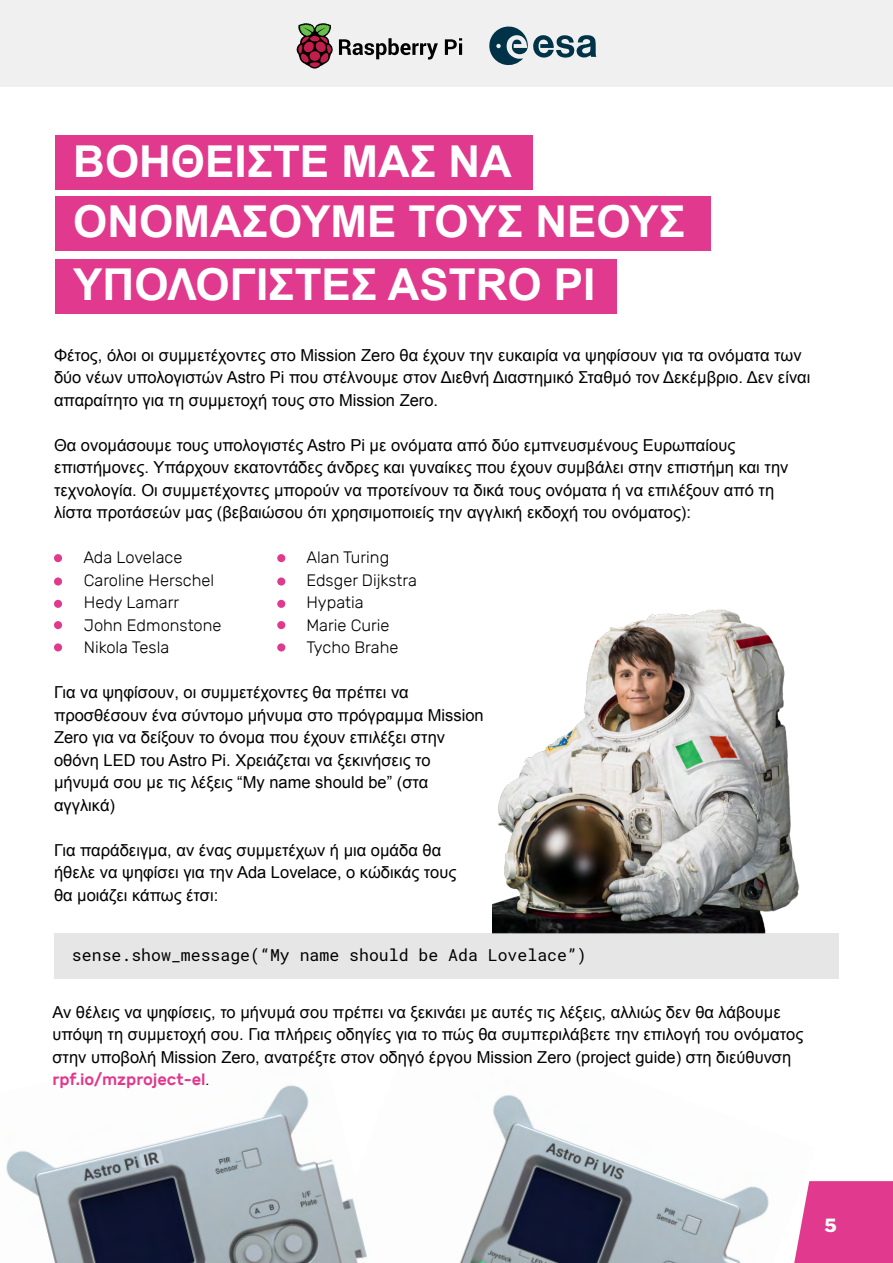
<style>
.page{position:relative;width:893px;height:1263px;background:#fff}
.page>*{position:absolute;margin:0;border:0;box-sizing:border-box;transform-origin:0 0}
.t1{font:700 43.95px "Arial";color:#fff}
.t2{font:800 18px "Libre Franklin";color:#fff}
.t3{font:16.5px/22.5px "Arial";color:#000}
.t4{font:300 16.5px "Rubik";color:#000}
.t5{font:16.5px "Roboto Mono";color:#000}
.t6{font:500 16.5px "Rubik";color:#e0398d}
.s1{font-weight:300;color:#000}
</style>
<div class="page">
<div style="left:816px;top:1181px;width:77px;height:82px;background:#e0398d"></div>
<div style="left:0;top:0;width:893px;height:87px;background:#f0f0f0"></div>
<img style="left:459px;top:1095px;width:357px;height:168px">
<img style="left:6px;top:1085px;width:361px;height:178px">
<img style="left:492px;top:609px;width:308px;height:324px">
<div style="left:55px;top:135px;width:478px;height:54px;background:#e0398d"></div>
<div style="left:55px;top:197px;width:655px;height:54px;background:#e0398d"></div>
<svg style="left:489px;top:26px;width:107px;height:39px"></svg>
<svg style="left:445px;top:38px;width:17px;height:17px"></svg>
<svg style="left:296px;top:23px;width:142px;height:46px"></svg>
<div style="left:54px;top:554px;width:8px;height:8px;background:#e0398d;border-radius:50%"></div>
<div style="left:54px;top:577px;width:8px;height:8px;background:#e0398d;border-radius:50%"></div>
<div style="left:54px;top:600px;width:8px;height:8px;background:#e0398d;border-radius:50%"></div>
<div style="left:54px;top:621px;width:8px;height:8px;background:#e0398d;border-radius:50%"></div>
<div style="left:54px;top:643px;width:8px;height:8px;background:#e0398d;border-radius:50%"></div>
<div style="left:277px;top:554px;width:8px;height:8px;background:#e0398d;border-radius:50%"></div>
<div style="left:277px;top:577px;width:8px;height:8px;background:#e0398d;border-radius:50%"></div>
<div style="left:277px;top:600px;width:8px;height:8px;background:#e0398d;border-radius:50%"></div>
<div style="left:277px;top:621px;width:8px;height:8px;background:#e0398d;border-radius:50%"></div>
<div style="left:277px;top:643px;width:8px;height:8px;background:#e0398d;border-radius:50%"></div>
<div style="left:54px;top:933px;width:785px;height:45px;background:#e6e6e6"></div>
<div style="left:55px;top:259px;width:562px;height:55px;background:#e0398d"></div>
<p class="t1" style="left:73px;top:132px;width:440px">ΒΟΗΘΕΙΣΤΕ ΜΑΣ ΝΑ</p>
<p class="t1" style="left:73px;top:193px;width:613px">ΟΝΟΜΑΣΟΥΜΕ ΤΟΥΣ ΝΕΟΥΣ</p>
<p class="t1" style="left:73px;top:255px;width:524px">ΥΠΟΛΟΓΙΣΤΕΣ ASTRO PI</p>
<p class="t3" style="left:54px;top:344px;width:758px">Φέτος, όλοι οι συμμετέχοντες στο Mission Zero θα έχουν την ευκαιρία να ψηφίσουν για τα ονόματα των δύο νέων υπολογιστών Astro Pi που στέλνουμε στον Διεθνή Διαστημικό Σταθμό τον Δεκέμβριο. Δεν είναι απαραίτητο για τη συμμετοχή τους στο Mission Zero.</p>
<p class="t3" style="left:54px;top:434px;width:736px">Θα ονομάσουμε τους υπολογιστές Astro Pi με ονόματα από δύο εμπνευσμένους Ευρωπαίους επιστήμονες. Υπάρχουν εκατοντάδες άνδρες και γυναίκες που έχουν συμβάλει στην επιστήμη και την τεχνολογία. Οι συμμετέχοντες μπορούν να προτείνουν τα δικά τους ονόματα ή να επιλέξουν από τη λίστα προτάσεών μας (βεβαιώσου ότι χρησιμοποιείς την αγγλική εκδοχή του ονόματος):</p>
<p class="t4" style="left:83px;top:548px;width:100px">Ada Lovelace</p>
<p class="t4" style="left:84px;top:571px;width:132px">Caroline Herschel</p>
<p class="t4" style="left:84px;top:593px;width:97px">Hedy Lamarr</p>
<p class="t4" style="left:84px;top:616px;width:139px">John Edmonstone</p>
<p class="t4" style="left:84px;top:638px;width:87px">Nikola Tesla</p>
<p class="t3" style="left:54px;top:681px;width:356px">Για να ψηφίσουν, οι συμμετέχοντες θα πρέπει να</p>
<p class="t3" style="left:54px;top:704px;width:431px">προσθέσουν ένα σύντομο μήνυμα στο πρόγραμμα Mission</p>
<p class="t3" style="left:54px;top:726px;width:393px">Zero για να δείξουν το όνομα που έχουν επιλέξει στην</p>
<p class="t3" style="left:54px;top:749px;width:378px">οθόνη LED του Astro Pi. Χρειάζεται να ξεκινήσεις το</p>
<p class="t3" style="left:54px;top:771px;width:376px">μήνυμά σου με τις λέξεις “My name should be” (στα</p>
<p class="t3" style="left:54px;top:794px;width:63px">αγγλικά)</p>
<p class="t3" style="left:54px;top:839px;width:389px">Για παράδειγμα, αν ένας συμμετέχων ή μια ομάδα θα</p>
<p class="t3" style="left:54px;top:861px;width:404px">ήθελε να ψηφίσει για την Ada Lovelace, ο κώδικάς τους</p>
<p class="t3" style="left:54px;top:884px;width:166px">θα μοιάζει κάπως έτσι:</p>
<p class="t4" style="left:306px;top:548px;width:84px">Alan Turing</p>
<p class="t4" style="left:306px;top:571px;width:112px">Edsger Dijkstra</p>
<p class="t4" style="left:306px;top:593px;width:59px">Hypatia</p>
<p class="t4" style="left:306px;top:616px;width:85px">Marie Curie</p>
<p class="t4" style="left:306px;top:638px;width:94px">Tycho Brahe</p>
<p class="t5" style="left:72px;top:944px;width:516px">sense.show_message(“My name should be Ada Lovelace”)</p>
<p class="t3" style="left:52px;top:1001px;width:752px">Αν θέλεις να ψηφίσεις, το μήνυμά σου πρέπει να ξεκινάει με αυτές τις λέξεις, αλλιώς δεν θα λάβουμε υπόψη τη συμμετοχή σου. Για πλήρεις οδηγίες για το πώς θα συμπεριλάβετε την επιλογή του ονόματος στην υποβολή Mission Zero, ανατρέξτε στον οδηγό έργου Mission Zero (project guide) στη διεύθυνση</p>
<p class="t6" style="left:52px;top:1070px;width:159px">rpf.io/mzproject-el<span class="s1">.</span></p>
<p class="t2" style="left:824px;top:1215px;width:14px">5</p>
</div>
